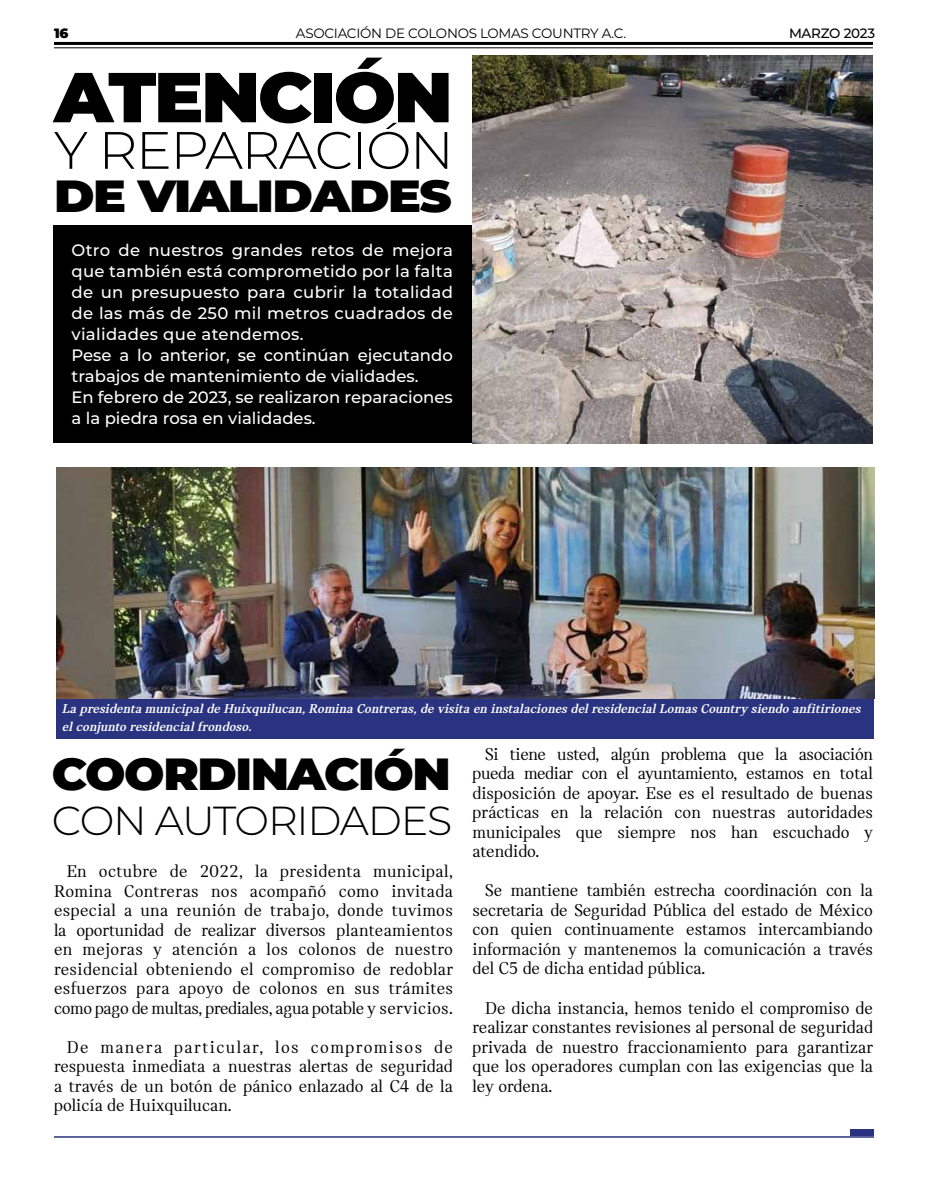
<style>
.page{position:relative;width:927px;height:1191px;background:#fff}
.page>*{position:absolute;margin:0;border:0;box-sizing:border-box;transform-origin:0 0}
.t1{font:900 70.5px "Montserrat";letter-spacing:-.03em;color:#000;scale:1.04 1}
.t2{font:300 52.5px "Montserrat";letter-spacing:-.03em;color:#000}
.t3{font:900 45px "Montserrat";letter-spacing:-.03em;color:#000;scale:1.09 1}
.t4{font:900 45px "Montserrat";letter-spacing:-.03em;color:#000;scale:1.06 1}
.t5{font:300 40.5px "Montserrat";letter-spacing:-.03em;color:#000}
.t6{font:18px/19.5px "MINI Serif";color:#000;text-align:justify}
.t7{font:500 16.5px/21px "Montserrat";letter-spacing:.01em;color:#fff}
.t8{font:italic 700 13.5px/18px "MINI Serif";color:#fff}
.t9{font:13.5px "Montserrat";letter-spacing:-.02em;color:#000}
.t10{font:500 13.5px "Montserrat";letter-spacing:-.02em;color:#000}
.t11{font:900 13.5px "Montserrat";color:#000}
</style>
<div class="page">
<hr style="left:54px;top:47px;width:819px;height:1px;background:#000">
<hr style="left:54px;top:42px;width:819px;height:3px;background:#000">
<div style="left:54px;top:225px;width:418px;height:218px;background:#000"></div>
<img style="left:472px;top:55px;width:401px;height:388px">
<img style="left:56px;top:467px;width:818px;height:231px">
<div style="left:56px;top:698px;width:818px;height:40px;background:#293380"></div>
<hr style="left:54px;top:1136px;width:820px;height:1px;background:#293380">
<div style="left:850px;top:1129px;width:24px;height:7px;background:#293380"></div>
<p class="t11" style="left:54px;top:23px;width:16px">16</p>
<p class="t9" style="left:296px;top:24px;width:332px">ASOCIACIÓN DE COLONOS LOMAS COUNTRY A.C.</p>
<p class="t10" style="left:789px;top:24px;width:88px">MARZO 2023</p>
<h1 class="t1" style="left:54px;top:44px;width:385px">ATENCIÓN</h1>
<h2 class="t2" style="left:54px;top:114px;width:401px">Y REPARACIÓN</h2>
<h3 class="t3" style="left:54px;top:162px;width:366px">DE VIALIDADES</h3>
<p class="t7" style="left:72px;top:239px;width:383px">Otro de nuestros grandes retos de mejora que también está comprometido por la falta de un presupuesto para cubrir la totalidad de las más de 250 mil metros cuadrados de vialidades que atendemos.<br>Pese a lo anterior, se continúan ejecutando trabajos de mantenimiento de vialidades.<br>En febrero de 2023, se realizaron reparaciones a la piedra rosa en vialidades.</p>
<p class="t8" style="left:62px;top:699px;width:803px">La presidenta municip alde Huixquilucan,Romina Contreras,de visita en instalacionesdelresidencialLomasCountry siendo anfitiriones elconjunto residencialfrondoso.</p>
<h3 class="t4" style="left:52px;top:740px;width:378px">COORDINACIÓN</h3>
<h3 class="t5" style="left:52px;top:793px;width:402px">CON AUTORIDADES</h3>
<p class="t6" style="left:54px;top:862px;width:400px;text-indent:13px">En octubre de 2022, la presidenta municipal, Romina Contreras nos acompañó como invitada especial a una reunión de trabajo, donde tuvimos la oportunidad de realizar diversos planteamientos en mejoras y atención a los colonos de nuestro residencial obteniendo el compromiso de redoblar esfuerzos para apoyo de colonos en sus trámites como pago de multas, prediales, agua potable y servicios.</p>
<p class="t6" style="left:54px;top:1037px;width:400px;text-indent:13px">De manera particular, los compromisos de respuesta inmediata a nuestras alertas de seguridad a través de un botón de pánico enlazado al C4 de la policía de Huixquilucan.</p>
<p class="t6" style="left:472px;top:744px;width:402px;text-indent:13px">Si tiene usted, algún problema que la asociación pueda mediar con el ayuntamiento, estamos en total disposición de apoyar. Ese es el resultado de buenas prácticas en la relación con nuestras autoridades municipales que siempre nos han escuchado y atendido.</p>
<p class="t6" style="left:472px;top:881px;width:402px;text-indent:13px">Se mantiene también estrecha coordinación con la secretaria de Seguridad Pública del estado de México con quien continuamente estamos intercambiando información y mantenemos la comunicación a través del C5 de dicha entidad pública.</p>
<p class="t6" style="left:472px;top:998px;width:402px;text-indent:13px">De dicha instancia, hemos tenido el compromiso de realizar constantes revisiones al personal de seguridad privada de nuestro fraccionamiento para garantizar que los operadores cumplan con las exigencias que la ley ordena.</p>
</div>
